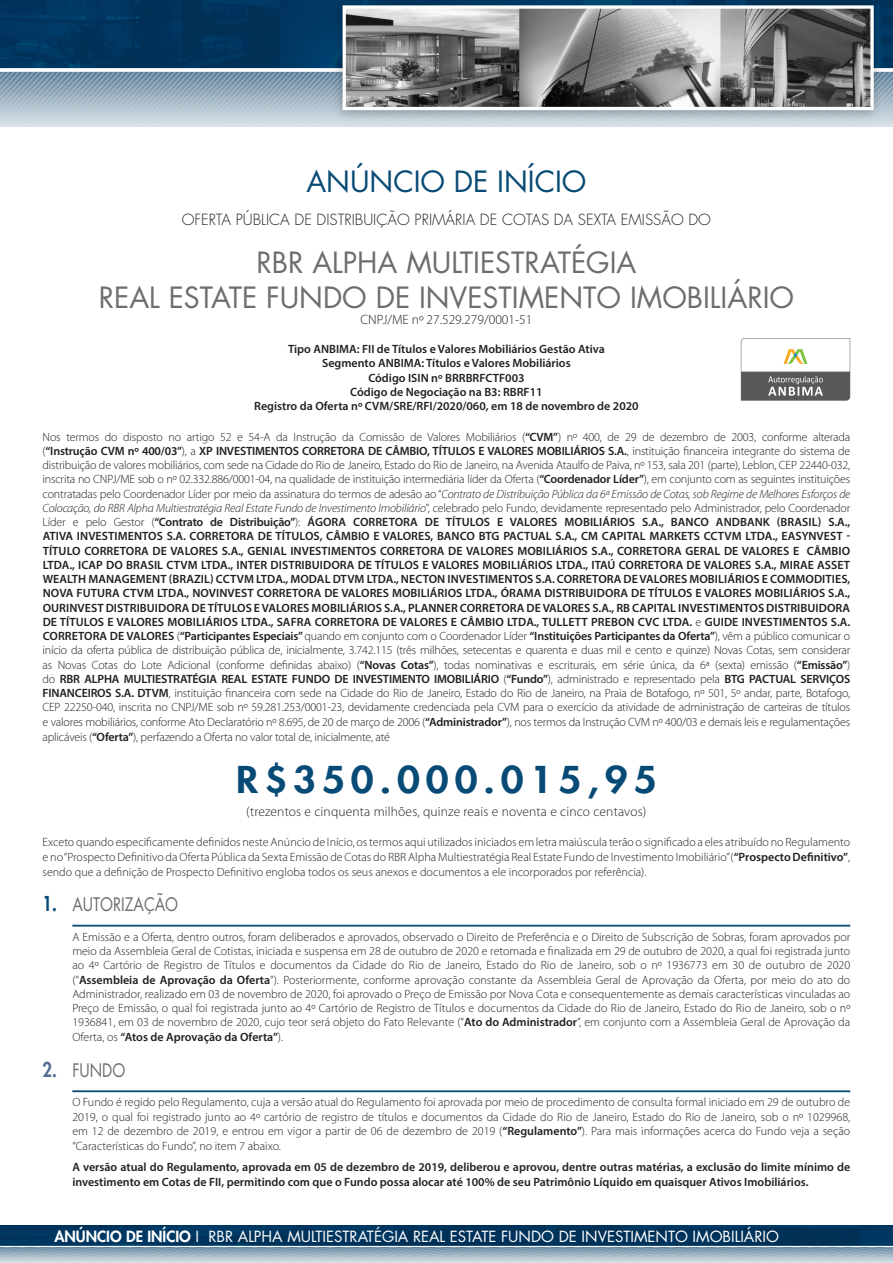
<style>
.page{position:relative;width:893px;height:1263px;background:#fff}
.page>*{position:absolute;margin:0;border:0;box-sizing:border-box;transform-origin:0 0}
.t1{font:800 36px "Futura";letter-spacing:.15em;color:#074a75;scale:1.1 1}
.t2{font:28.5px "Futura";color:#6c6d70}
.t3{font:28.5px "Futura";color:#074a75}
.ITENS{font:18.15px "Futura";color:#6c6d70;scale:.83 1}
.t4{font:15px "Futura";color:#fff}
.t5{font:300 15px "Futura";color:#231f20}
.t6{font:300 13.5px "Myriad Pro";letter-spacing:.01em;color:#231f20}
.t7{font:300 12px/14.2px "Myriad Pro";color:#231f20;text-align:justify}
.t8{font:600 12px/15px "Myriad Pro";color:#231f20}
.s1{font-weight:600}
.s2{font-style:italic}
.s3{font-weight:800;font-size:19.95px;color:#074a75}
.s4{font-weight:800;font-size:19.95px;color:#556d91}
.s5{font-weight:800}
</style>
<div class="page">
<img style="left:0;top:0;width:893px;height:127px">
<img style="left:0;top:1226px;width:893px;height:37px">
<hr style="left:72px;top:925px;width:778px;height:1px;background:#074a75">
<hr style="left:72px;top:1090px;width:778px;height:2px;background:#074a75">
<svg style="left:741px;top:338px;width:109px;height:63px"></svg>
<p class="t3" style="left:306px;top:162px;width:282px">ANÚNCIO DE INÍCIO</p>
<p class="t5" style="left:182px;top:210px;width:531px">OFERTA PÚBLICA DE DISTRIBUIÇÃO PRIMÁRIA DE COTAS DA SEXTA EMISSÃO DO</p>
<p class="t2" style="left:256px;top:243px;width:381px">RBR ALPHA MULTIESTRATÉGIA</p>
<p class="t2" style="left:99px;top:277px;width:697px">REAL ESTATE FUNDO DE INVESTIMENTO IMOBILIÁRIO</p>
<p class="t6" style="left:361px;top:312px;width:173px">CNPJ/ME nº 27.529.279/0001-51</p>
<p class="t8" style="left:288px;top:341px;width:318px">Tipo ANBIMA: FII de Títulos e Valores Mobiliários Gestão Ativa</p>
<p class="t8" style="left:322px;top:355px;width:250px">Segmento ANBIMA: Títulos e Valores Mobiliários</p>
<p class="t8" style="left:368px;top:370px;width:158px">Código ISIN nº BRRBRFCTF003</p>
<p class="t8" style="left:350px;top:384px;width:194px">Código de Negociação na B3: RBRF11</p>
<p class="t8" style="left:254px;top:398px;width:386px">Registro da Oferta nº CVM/SRE/RFI/2020/060, em 18 de novembro de 2020</p>
<p class="t7" style="left:43px;top:430px;width:809px">Nos termos do disposto no artigo 52 e 54-A da Instrução da Comissão de Valores Mobiliários (<span class="s1">“CVM”</span>) nº 400, de 29 de dezembro de 2003, conforme alterada (<span class="s1">“Instrução CVM nº 400/03”</span>), a <span class="s1">XP INVESTIMENTOS CORRETORA DE CÂMBIO, TÍTULOS E VALORES MOBILIÁRIOS S.A.</span>, instituição financeira integrante do sistema de distribuição de valores mobiliários, com sede na Cidade do Rio de Janeiro, Estado do Rio de Janeiro, na Avenida Ataulfo de Paiva, nº 153, sala 201 (parte), Leblon, CEP 22440-032, inscrita no CNPJ/ME sob o nº 02.332.886/0001-04, na qualidade de instituição intermediária líder da Oferta (<span class="s1">“Coordenador Líder”</span>), em conjunto com as seguintes instituições contratadas pelo Coordenador Líder por meio da assinatura do termos de adesão ao “<span class="s2">Contrato de Distribuição Pública da 6ª Emissão de Cotas, sob Regime de Melhores Esforços de Colocação, do RBR Alpha Multiestratégia Real Estate Fundo de Investimento Imobiliário</span>”, celebrado pelo Fundo, devidamente representado pelo Administrador, pelo Coordenador Líder e pelo Gestor (<span class="s1">“Contrato de Distribuição”</span>): <span class="s1">ÁGORA CORRETORA DE TÍTULOS E VALORES MOBILIÁRIOS S.A., BANCO ANDBANK (BRASIL) S.A., ATIVA INVESTIMENTOS S.A. CORRETORA DE TÍTULOS, CÂMBIO E VALORES, BANCO BTG PACTUAL S.A., CM CAPITAL MARKETS CCTVM LTDA., EASYNVEST - TÍTULO CORRETORA DE VALORES S.A., GENIAL INVESTIMENTOS CORRETORA DE VALORES MOBILIÁRIOS S.A., CORRETORA GERAL DE VALORES E CÂMBIO LTDA., ICAP DO BRASIL CTVM LTDA., INTER DISTRIBUIDORA DE TÍTULOS E VALORES MOBILIÁRIOS LTDA., ITAÚ CORRETORA DE VALORES S.A., MIRAE ASSET WEALTH MANAGEMENT (BRAZIL) CCTVM LTDA., MODAL DTVM LTDA., NECTON INVESTIMENTOS S.A. CORRETORA DE VALORES MOBILIÁRIOS E COMMODITIES, NOVA FUTURA CTVM LTDA., NOVINVEST CORRETORA DE VALORES MOBILIÁRIOS LTDA., ÓRAMA DISTRIBUIDORA DE TÍTULOS E VALORES MOBILIÁRIOS S.A., OURINVEST DISTRIBUIDORA DE TÍTULOS E VALORES MOBILIÁRIOS S.A., PLANNER CORRETORA DE VALORES S.A., RB CAPITAL INVESTIMENTOS DISTRIBUIDORA DE TÍTULOS E VALORES MOBILIÁRIOS LTDA., SAFRA CORRETORA DE VALORES E CÂMBIO LTDA., TULLETT PREBON CVC LTDA.</span> e <span class="s1">GUIDE INVESTIMENTOS S.A.<br>CORRETORA DE VALORES</span> (<span class="s1">“Participantes Especiais”</span> quando em conjunto com o Coordenador Líder <span class="s1">“Instituições Participantes da Oferta”</span>), vêm a público comunicar o início da oferta pública de distribuição pública de, inicialmente, 3.742.115 (três milhões, setecentas e quarenta e duas mil e cento e quinze) Novas Cotas, sem considerar as Novas Cotas do Lote Adicional (conforme definidas abaixo) (<span class="s1">“Novas Cotas”</span>), todas nominativas e escriturais, em série única, da 6ª (sexta) emissão (<span class="s1">“Emissão”</span>) do <span class="s1">RBR ALPHA MULTIESTRATÉGIA REAL ESTATE FUNDO DE INVESTIMENTO IMOBILIÁRIO</span> (<span class="s1">“Fundo”</span>), administrado e representado pela <span class="s1">BTG PACTUAL SERVIÇOS FINANCEIROS S.A. DTVM</span>, instituição financeira com sede na Cidade do Rio de Janeiro, Estado do Rio de Janeiro, na Praia de Botafogo, nº 501, 5º andar, parte, Botafogo, CEP 22250-040, inscrita no CNPJ/ME sob nº 59.281.253/0001-23, devidamente credenciada pela CVM para o exercício da atividade de administração de carteiras de títulos e valores mobiliários, conforme Ato Declaratório nº 8.695, de 20 de março de 2006 (<span class="s1">“Administrador”</span>), nos termos da Instrução CVM nº 400/03 e demais leis e regulamentações aplicáveis (<span class="s1">“Oferta”</span>), perfazendo a Oferta no valor total de, inicialmente, até</p>
<p class="t1" style="left:236px;top:756px;width:383px">R$350.000.015,95</p>
<p class="t6" style="left:246px;top:804px;width:402px">(trezentos e cinquenta milhões, quinze reais e noventa e cinco centavos)</p>
<p class="t7" style="left:43px;top:834px;width:809px;line-height:15px">Exceto quando especificamente definidos neste Anúncio de Início, os termos aqui utilizados iniciados em letra maiúscula terão o significado a eles atribuído no Regulamento e no “Prospecto Definitivo da Oferta Pública da Sexta Emissão de Cotas do RBR Alpha Multiestratégia Real Estate Fundo de Investimento Imobiliário” (<span class="s1">“Prospecto Definitivo”</span>, sendo que a definição de Prospecto Definitivo engloba todos os seus anexos e documentos a ele incorporados por referência).</p>
<p class="ITENS" style="left:43px;top:892px;width:165px"><span class="s3">1.</span> AUTORIZAÇÃO</p>
<p class="t7" style="left:72px;top:930px;width:779px">A Emissão e a Oferta, dentro outros, foram deliberados e aprovados, observado o Direito de Preferência e o Direito de Subscrição de Sobras, foram aprovados por meio da Assembleia Geral de Cotistas, iniciada e suspensa em 28 de outubro de 2020 e retomada e finalizada em 29 de outubro de 2020, a qual foi registrada junto ao 4º Cartório de Registro de Títulos e documentos da Cidade do Rio de Janeiro, Estado do Rio de Janeiro, sob o nº 1936773 em 30 de outubro de 2020 (“<span class="s1">Assembleia de Aprovação da Oferta</span>”). Posteriormente, conforme aprovação constante da Assembleia Geral de Aprovação da Oferta, por meio do ato do Administrador, realizado em 03 de novembro de 2020, foi aprovado o Preço de Emissão por Nova Cota e consequentemente as demais características vinculadas ao Preço de Emissão, o qual foi registrada junto ao 4º Cartório de Registro de Títulos e documentos da Cidade do Rio de Janeiro, Estado do Rio de Janeiro, sob o nº 1936841, em 03 de novembro de 2020, cujo teor será objeto do Fato Relevante (“<span class="s1">Ato do Administrador</span>”, em conjunto com a Assembleia Geral de Aprovação da Oferta, os <span class="s1">“Atos de Aprovação da Oferta”</span>).</p>
<p class="ITENS" style="left:43px;top:1057px;width:101px"><span class="s4">2.</span> FUNDO</p>
<p class="t7" style="left:72px;top:1095px;width:779px">O Fundo é regido pelo Regulamento, cuja a versão atual do Regulamento foi aprovada por meio de procedimento de consulta formal iniciado em 29 de outubro de 2019, o qual foi registrado junto ao 4º cartório de registro de títulos e documentos da Cidade do Rio de Janeiro, Estado do Rio de Janeiro, sob o nº 1029968, em 12 de dezembro de 2019, e entrou em vigor a partir de 06 de dezembro de 2019 (<span class="s1">“Regulamento”</span>). Para mais informações acerca do Fundo veja a seção “Características do Fundo”, no item 7 abaixo.</p>
<p class="t8" style="left:72px;top:1159px;width:779px">A versão atual do Regulamento, aprovada em 05 de dezembro de 2019, deliberou e aprovou, dentre outras matérias, a exclusão do limite mínimo de investimento em Cotas de FII, permitindo com que o Fundo possa alocar até 100% de seu Patrimônio Líquido em quaisquer Ativos Imobiliários.</p>
<p class="t4" style="left:54px;top:1226px;width:726px"><span class="s5">ANÚNCIO DE INÍCIO</span> I RBR ALPHA MULTIESTRATÉGIA REAL ESTATE FUNDO DE INVESTIMENTO IMOBILIÁRIO</p>
</div>
